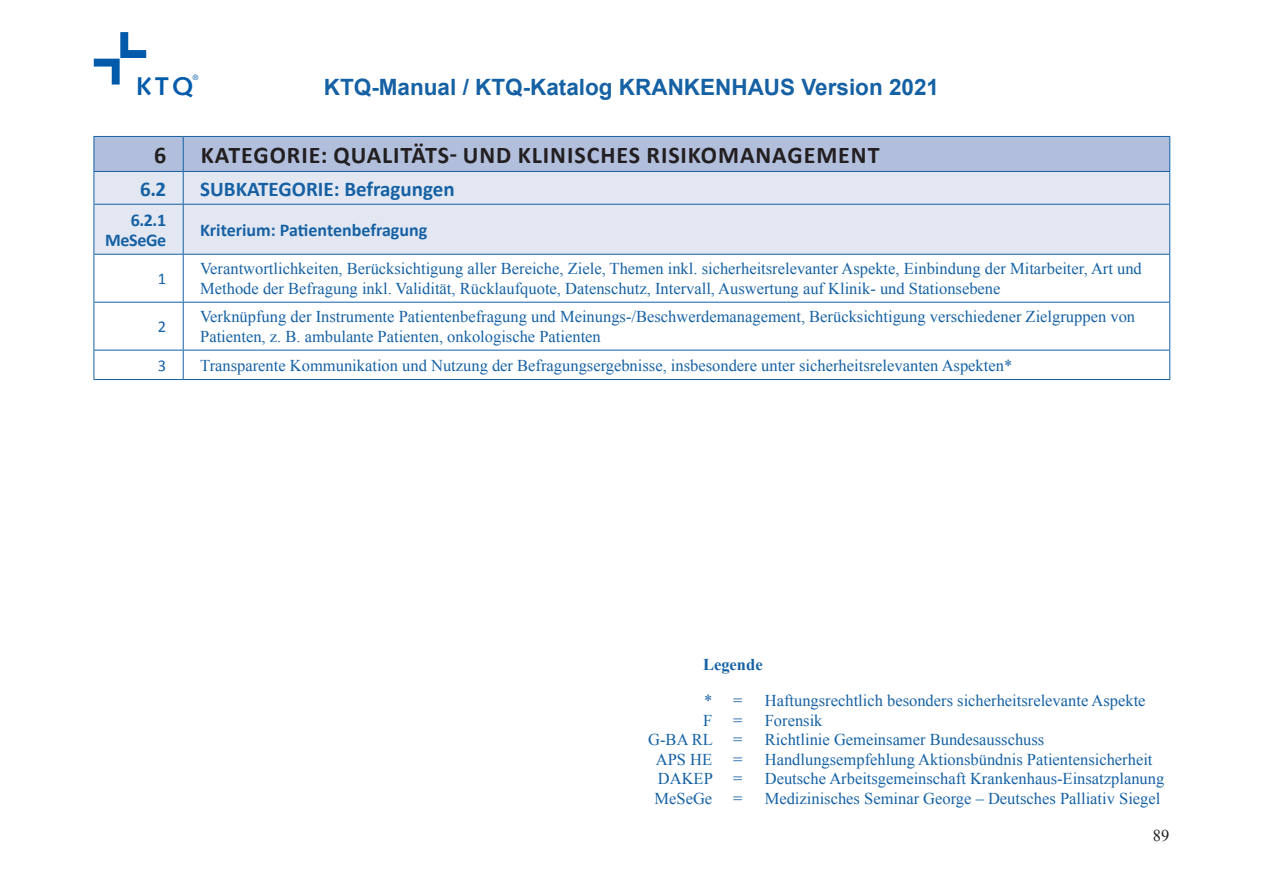
<style>
.page{position:relative;width:1263px;height:893px;background:#fff}
.page>*{position:absolute;margin:0;border:0;box-sizing:border-box;transform-origin:0 0}
.t1{font:700 25.65px "Syntax";color:#015aaa}
.t2{font:700 24px "Calibri";letter-spacing:.04em;color:#231f20}
.t3{font:700 22.5px "Arial";color:#1561a4}
.t4{font:700 21px "Calibri";color:#1561a4}
.t5{font:700 18px/19.5px "Calibri";color:#1561a4;text-align:right}
.t6{font:16.5px/19.5px "Times New Roman";color:#1561a4}
.t7{font:700 16.5px "Times New Roman";color:#1561a4}
.t8{font:16.5px "Calibri";color:#1561a4}
.t9{font:16.5px "Times New Roman";color:#231f20}
.t10{font:7.65px "Syntax";color:#015aaa}
</style>
<div class="page">
<svg style="left:94px;top:32px;width:52px;height:53px"></svg>
<div style="left:95px;top:137px;width:1074px;height:34px;background:#b1bedc"></div>
<div style="left:95px;top:172px;width:1074px;height:82px;background:#e3e7f2"></div>
<hr style="left:183px;top:137px;width:1px;height:34px;background:#1561a4">
<hr style="left:183px;top:172px;width:1px;height:32px;background:#1561a4">
<hr style="left:94px;top:204px;width:89px;height:1px;background:#1561a4">
<hr style="left:183px;top:204px;width:987px;height:1px;background:#1561a4">
<hr style="left:183px;top:205px;width:1px;height:49px;background:#1561a4">
<hr style="left:183px;top:255px;width:1px;height:47px;background:#1561a4">
<hr style="left:94px;top:302px;width:89px;height:1px;background:#1561a4">
<hr style="left:183px;top:302px;width:987px;height:1px;background:#1561a4">
<hr style="left:183px;top:303px;width:1px;height:47px;background:#1561a4">
<hr style="left:94px;top:350px;width:89px;height:1px;background:#1561a4">
<hr style="left:183px;top:350px;width:987px;height:1px;background:#1561a4">
<svg style="left:183px;top:350px;width:1px;height:29px"></svg>
<hr style="left:94px;top:379px;width:89px;height:1px;background:#1561a4">
<hr style="left:183px;top:379px;width:987px;height:1px;background:#1561a4">
<hr style="left:94px;top:255px;width:1px;height:47px;background:#1561a4">
<hr style="left:1169px;top:255px;width:1px;height:47px;background:#1561a4">
<hr style="left:94px;top:303px;width:1px;height:47px;background:#1561a4">
<hr style="left:1169px;top:303px;width:1px;height:47px;background:#1561a4">
<svg style="left:94px;top:350px;width:1px;height:29px"></svg>
<svg style="left:1169px;top:350px;width:1px;height:29px"></svg>
<hr style="left:94px;top:172px;width:1px;height:32px;background:#1561a4">
<hr style="left:1169px;top:172px;width:1px;height:32px;background:#1561a4">
<hr style="left:94px;top:205px;width:1px;height:49px;background:#1561a4">
<hr style="left:1169px;top:205px;width:1px;height:49px;background:#1561a4">
<hr style="left:94px;top:254px;width:89px;height:1px;background:#1561a4">
<hr style="left:183px;top:254px;width:987px;height:1px;background:#1561a4">
<hr style="left:94px;top:136px;width:89px;height:1px;background:#1561a4">
<hr style="left:94px;top:137px;width:1px;height:34px;background:#1561a4">
<hr style="left:183px;top:136px;width:987px;height:1px;background:#1561a4">
<hr style="left:1169px;top:137px;width:1px;height:34px;background:#1561a4">
<hr style="left:94px;top:171px;width:89px;height:1px;background:#1561a4">
<hr style="left:183px;top:171px;width:987px;height:1px;background:#1561a4">
<p class="t10" style="left:193px;top:73px;width:8px">®</p>
<h1 class="t1" style="left:136px;top:71px;width:59px">KTQ</h1>
<h3 class="t3" style="left:324px;top:71px;width:617px">KTQ-Manual / KTQ-Katalog KRANKENHAUS Version 2021</h3>
<h2 class="t2" style="left:154px;top:140px;width:14px">6</h2>
<h2 class="t2" style="left:201px;top:140px;width:680px">KATEGORIE: QUALITÄTS- UND KLINISCHES RISIKOMANAGEMENT</h2>
<p class="t4" style="left:140px;top:175px;width:28px">6.2</p>
<p class="t4" style="left:200px;top:175px;width:256px">SUBKATEGORIE: Befragungen</p>
<p class="t5" style="left:105px;top:210px;width:63px">6.2.1<br>MeSeGe</p>
<p class="t5" style="left:200px;top:220px;width:229px">Kriterium: Patientenbefragung</p>
<p class="t8" style="left:158px;top:269px;width:10px">1</p>
<p class="t6" style="left:200px;top:259px;width:943px">Verantwortlichkeiten, Berücksichtigung aller Bereiche, Ziele, Themen inkl. sicherheitsrelevanter Aspekte, Einbindung der Mitarbeiter, Art und<br>Methode der Befragung inkl. Validität, Rücklaufquote, Datenschutz, Intervall, Auswertung auf Klinik- und Stationsebene</p>
<p class="t8" style="left:158px;top:317px;width:10px">2</p>
<p class="t6" style="left:200px;top:307px;width:936px">Verknüpfung der Instrumente Patientenbefragung und Meinungs-/Beschwerdemanagement, Berücksichtigung verschiedener Zielgruppen von<br>Patienten, z. B. ambulante Patienten, onkologische Patienten</p>
<p class="t8" style="left:158px;top:355px;width:10px">3</p>
<p class="t6" style="left:200px;top:355px;width:813px">Transparente Kommunikation und Nutzung der Befragungsergebnisse, insbesondere unter sicherheitsrelevanten Aspekten*</p>
<p class="t7" style="left:703px;top:652px;width:61px">Legende</p>
<p class="t6" style="left:704px;top:691px;width:40px">* =</p>
<p class="t6" style="left:765px;top:691px;width:382px">Haftungsrechtlich besonders sicherheitsrelevante Aspekte</p>
<p class="t6" style="left:703px;top:710px;width:11px">F</p>
<p class="t6" style="left:733px;top:710px;width:11px">=</p>
<p class="t6" style="left:765px;top:710px;width:59px">Forensik</p>
<p class="t6" style="left:648px;top:730px;width:96px">G-BA RL =</p>
<p class="t6" style="left:765px;top:730px;width:281px">Richtlinie Gemeinsamer Bundesausschuss</p>
<p class="t6" style="left:656px;top:749px;width:58px">APS HE</p>
<p class="t6" style="left:733px;top:749px;width:11px">=</p>
<p class="t6" style="left:765px;top:749px;width:389px">Handlungsempfehlung Aktionsbündnis Patientensicherheit</p>
<p class="t6" style="left:658px;top:769px;width:86px">DAKEP =</p>
<p class="t6" style="left:765px;top:769px;width:401px">Deutsche Arbeitsgemeinschaft Krankenhaus-Einsatzplanung</p>
<p class="t6" style="left:654px;top:788px;width:59px">MeSeGe</p>
<p class="t6" style="left:733px;top:788px;width:11px">=</p>
<p class="t6" style="left:765px;top:788px;width:397px">Medizinisches Seminar George – Deutsches Palliativ Siegel</p>
<p class="t9" style="left:1153px;top:824px;width:18px">89</p>
</div>
